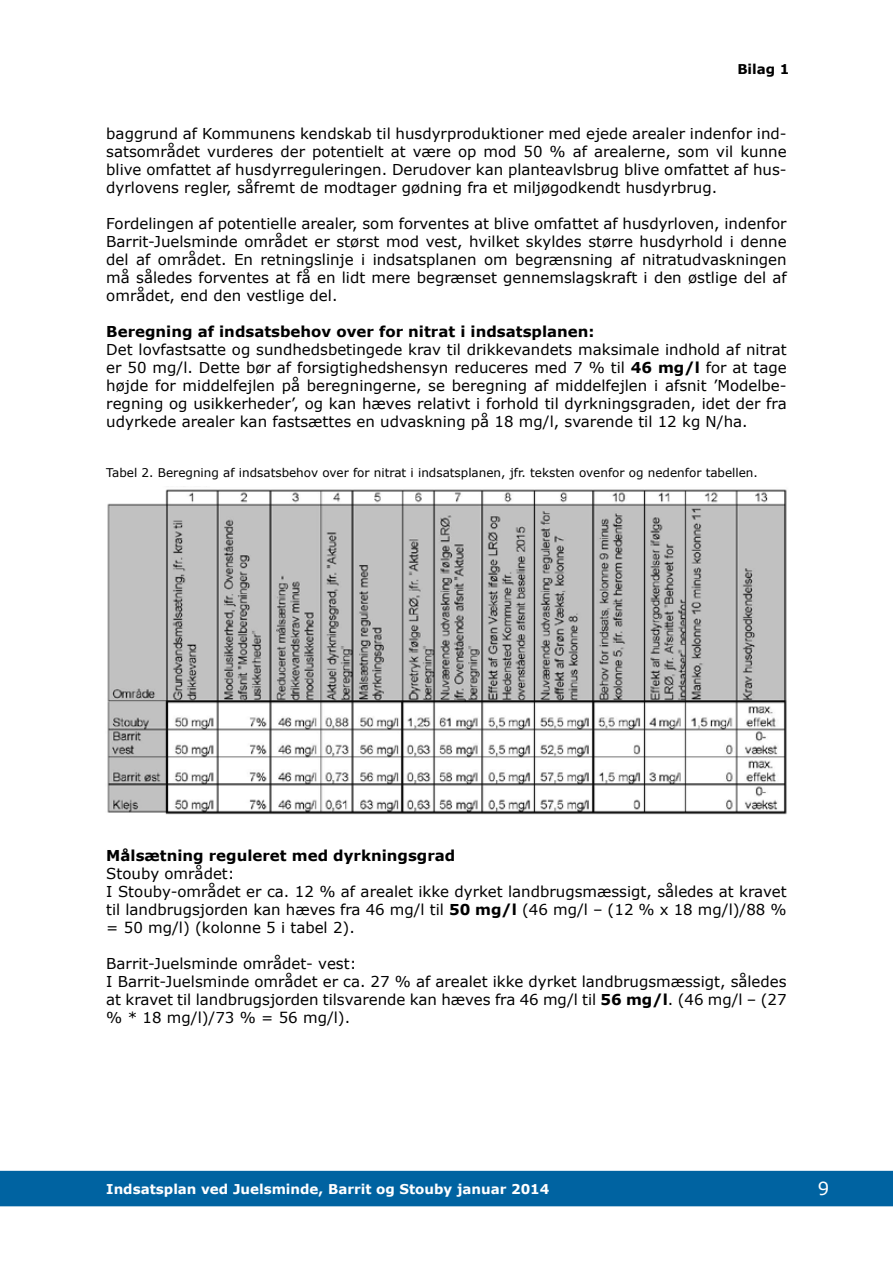
<style>
.page{position:relative;width:893px;height:1263px;background:#fff}
.page>*{position:absolute;margin:0;border:0;box-sizing:border-box;transform-origin:0 0}
.t1{font:18px "Verdana";color:#fff}
.t2{font:15px/18px "Verdana";color:#000;text-align:justify}
.t3{font:700 15px "Verdana";color:#000}
.t4{font:700 13.5px "Verdana";color:#fff}
.t5{font:700 13.5px "Verdana";color:#000}
.t6{font:12px "Verdana";color:#000}
.s1{font-weight:700}
</style>
<div class="page">
<div style="left:0;top:1171px;width:893px;height:35px;background:#0063a1"></div>
<img style="left:107px;top:489px;width:680px;height:326px">
<p class="t5" style="left:737px;top:60px;width:54px">Bilag 1</p>
<p class="t2" style="left:106px;top:124px;width:682px">baggrund af Kommunens kendskab til husdyrproduktioner med ejede arealer indenfor ind&shy;satsområdet vurderes der potentielt at være op mod 50 % af arealerne, som vil kunne blive omfattet af husdyrreguleringen. Derudover kan planteavlsbrug blive omfattet af hus&shy;dyrlovens regler, såfremt de modtager gødning fra et miljøgodkendt husdyrbrug.</p>
<p class="t2" style="left:106px;top:214px;width:682px">Fordelingen af potentielle arealer, som forventes at blive omfattet af husdyrloven, indenfor Barrit-Juelsminde området er størst mod vest, hvilket skyldes større husdyrhold i denne del af området. En retningslinje i indsatsplanen om begrænsning af nitratudvaskningen må således forventes at få en lidt mere begrænset gennemslagskraft i den østlige del af området, end den vestlige del.</p>
<p class="t3" style="left:106px;top:321px;width:490px">Beregning af indsatsbehov over for nitrat i indsatsplanen:</p>
<p class="t2" style="left:106px;top:340px;width:682px">Det lovfastsatte og sundhedsbetingede krav til drikkevandets maksimale indhold af nitrat er 50 mg/l. Dette bør af forsigtighedshensyn reduceres med 7 % til <span class="s1">46 mg/l</span> for at tage højde for middelfejlen på beregningerne, se beregning af middelfejlen i afsnit ’Modelbe&shy;regning og usikkerheder’, og kan hæves relativt i forhold til dyrkningsgraden, idet der fra udyrkede arealer kan fastsættes en udvaskning på 18 mg/l, svarende til 12 kg N/ha.</p>
<p class="t6" style="left:106px;top:465px;width:653px">Tabel 2. Beregning af indsatsbehov over for nitrat i indsatsplanen, jfr. teksten ovenfor og nedenfor tabellen.</p>
<p class="t3" style="left:106px;top:845px;width:351px">Målsætning reguleret med dyrkningsgrad</p>
<p class="t2" style="left:106px;top:865px;width:682px;text-align:left">Stouby området:<br>I Stouby-området er ca. 12 % af arealet ikke dyrket landbrugsmæssigt, således at kravet til landbrugsjorden kan hæves fra 46 mg/l til <span class="s1">50 mg/l</span> (46 mg/l – (12 % x 18 mg/l)/88 % = 50 mg/l) (kolonne 5 i tabel 2).</p>
<p class="t2" style="left:106px;top:955px;width:682px;text-align:left">Barrit-Juelsminde området- vest:<br>I Barrit-Juelsminde området er ca. 27 % af arealet ikke dyrket landbrugsmæssigt, således at kravet til landbrugsjorden tilsvarende kan hæves fra 46 mg/l til <span class="s1">56 mg/l</span>. (46 mg/l – (27 % * 18 mg/l)/73 % = 56 mg/l).</p>
<p class="t4" style="left:106px;top:1179px;width:445px">Indsatsplan ved Juelsminde, Barrit og Stouby januar 2014</p>
<p class="t1" style="left:818px;top:1176px;width:13px">9</p>
</div>
